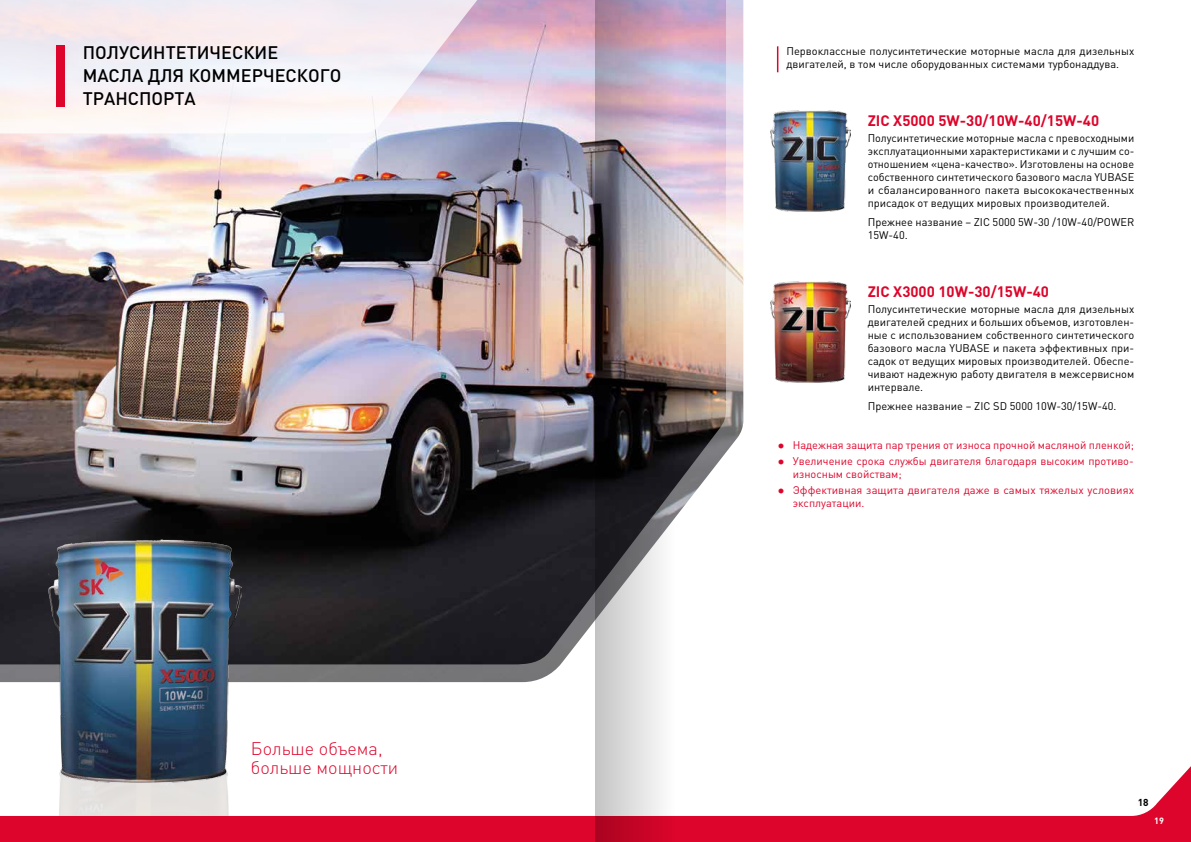
<style>
.page{position:relative;width:1191px;height:842px;background:#fff}
.page>*{position:absolute;margin:0;border:0;box-sizing:border-box;transform-origin:0 0}
.t1{font:500 18px/23px "DIN Pro";color:#000}
.t2{font:300 18px/19px "DIN Pro";color:#dd052b}
.t3{font:700 15px "DIN Pro";color:#dd052b}
.t4{font:11px/13px "DIN Pro";color:#000;text-align:justify}
.t5{font:11px/13px "DIN Pro";color:#dd052b}
.t6{font:700 10px "DIN Pro";color:#000}
.t7{font:700 9px "DIN Pro";color:#fff}
.s1{font-size:15px}
</style>
<div class="page">
<img style="left:0;top:0;width:744px;height:683px">
<svg style="left:0;top:766px;width:1191px;height:76px"></svg>
<svg style="left:0;top:0;width:520px;height:133px;fill:#f5eef2"></svg>
<img style="left:46px;top:766px;width:197px;height:50px">
<img style="left:49px;top:539px;width:192px;height:244px">
<div style="left:57px;top:45px;width:8px;height:62px;background:#dd052b"></div>
<img style="left:770px;top:111px;width:80px;height:101px">
<img style="left:770px;top:282px;width:80px;height:101px">
<svg style="left:777px;top:46px;width:1px;height:26px"></svg>
<svg style="left:595px;top:0;width:80px;height:842px;background:#918287"></svg>
<h1 class="t1" style="left:83px;top:40px;width:260px">ПОЛУСИНТЕТИЧЕСКИЕ<br>МАСЛА ДЛЯ КОММЕРЧЕСКОГО<br>ТРАНСПОРТА</h1>
<h1 class="t2" style="left:251px;top:738px;width:149px">Больше объема, больше мощности</h1>
<p class="t4" style="left:786px;top:44px;width:349px">Первоклассные полусинтетические моторные масла для дизельных двигателей, в том числе оборудованных системами турбонаддува.</p>
<h2 class="t3" style="left:867px;top:110px;width:233px">ZIC X5000 5W-30/10W-40/15W-40</h2>
<p class="t4" style="left:867px;top:131px;width:268px">Полусинтетические моторные масла с превосходными эксплуатационными характеристиками и с лучшим со&shy;отношением «цена-качество». Изготовлены на основе собственного синтетического базового масла YUBASE и сбалансированного пакета высококачественных присадок от ведущих мировых производителей.</p>
<p class="t4" style="left:867px;top:215px;width:268px">Прежнее название – ZIC 5000 5W-30 /10W-40/POWER<br>15W-40.</p>
<h2 class="t3" style="left:867px;top:281px;width:183px">ZIC X3000 10W-30/15W-40</h2>
<p class="t4" style="left:867px;top:302px;width:268px">Полусинтетические моторные масла для дизельных двигателей средних и больших объемов, изготовлен&shy;ные с использованием собственного синтетического базового масла YUBASE и пакета эффективных при&shy;садок от ведущих мировых производителей. Обеспе&shy;чивают надежную работу двигателя в межсервисном интервале.</p>
<p class="t4" style="left:867px;top:399px;width:250px">Прежнее название – ZIC SD 5000 10W-30/15W-40.</p>
<p class="t5" style="left:777px;top:438px;width:358px"><span class="s1">•</span> Надежная защита пар трения от износа прочной масляной пленкой;</p>
<p class="t5" style="left:792px;top:454px;width:343px;text-indent:-15px"><span class="s1">•</span> Увеличение срока службы двигателя благодаря высоким противо&shy;износным свойствам;</p>
<p class="t5" style="left:792px;top:483px;width:343px;text-indent:-15px"><span class="s1">•</span> Эффективная защита двигателя даже в самых тяжелых условиях эксплуатации.</p>
<p class="t6" style="left:1137px;top:795px;width:12px">18</p>
<p class="t7" style="left:1154px;top:815px;width:11px">19</p>
</div>
